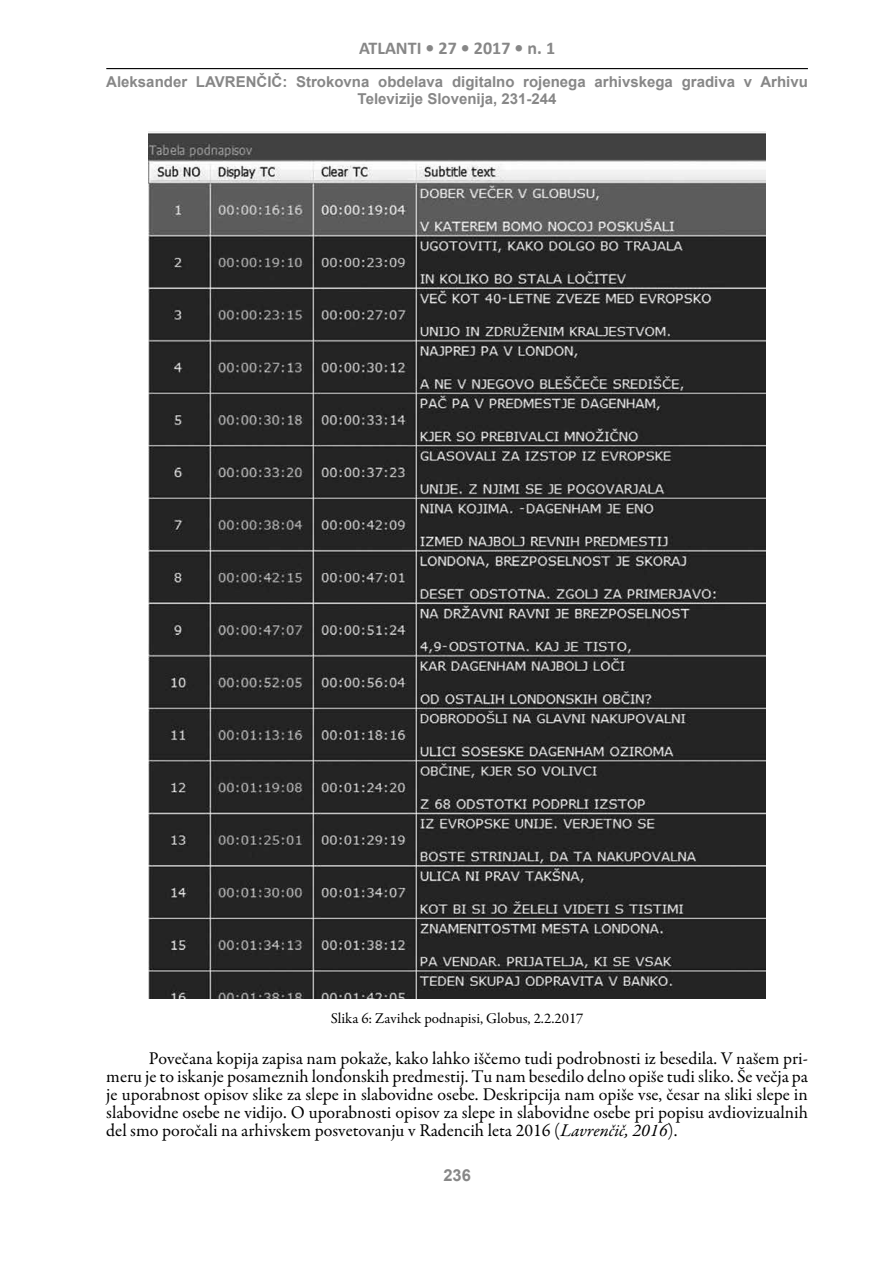
<style>
.page{position:relative;width:893px;height:1263px;background:#fff}
.page>*{position:absolute;margin:0;border:0;box-sizing:border-box;transform-origin:0 0}
.t1{font:18px/18px "Garamond Premr Pro";color:#000;text-align:justify}
.t2{font:700 18px "Calibri";color:#878787}
.t3{font:700 16.5px "Arial";color:#878787}
.t4{font:700 15px/16.5px "Arial";color:#878787;text-align:center}
.t5{font:15px "Garamond Premr Pro";color:#000}
.s1{font-style:italic}
</style>
<div class="page">
<hr style="left:106px;top:68px;width:702px;height:1px;background:#000">
<img style="left:149px;top:132px;width:616px;height:866px">
<p class="t2" style="left:359px;top:35px;width:198px">ATLANTI • 27 • 2017 • n. 1</p>
<p class="t4" style="left:106px;top:74px;width:703px">Aleksander LAVRENČIČ: Strokovna obdelava digitalno rojenega arhivskega gradiva v Arhivu<br>Televizije Slovenija, 231-244</p>
<p class="t5" style="left:331px;top:1009px;width:254px">Slika 6: Zavihek podnapisi, Globus, 2.2.2017</p>
<p class="t1" style="left:106px;top:1049px;width:703px;text-indent:43px">Povečana kopija zapisa nam pokaže, kako lahko iščemo tudi podrobnosti iz besedila. V našem pri&shy;meru je to iskanje posameznih londonskih predmestij. Tu nam besedilo delno opiše tudi sliko. Še večja pa je uporabnost opisov slike za slepe in slabovidne osebe. Deskripcija nam opiše vse, česar na sliki slepe in slabovidne osebe ne vidijo. O uporabnosti opisov za slepe in slabovidne osebe pri popisu avdiovizualnih del smo poročali na arhivskem posvetovanju v Radencih leta 2016 (<span class="s1">Lavrenčič, 2016</span>).</p>
<p class="t3" style="left:443px;top:1164px;width:29px">236</p>
</div>
